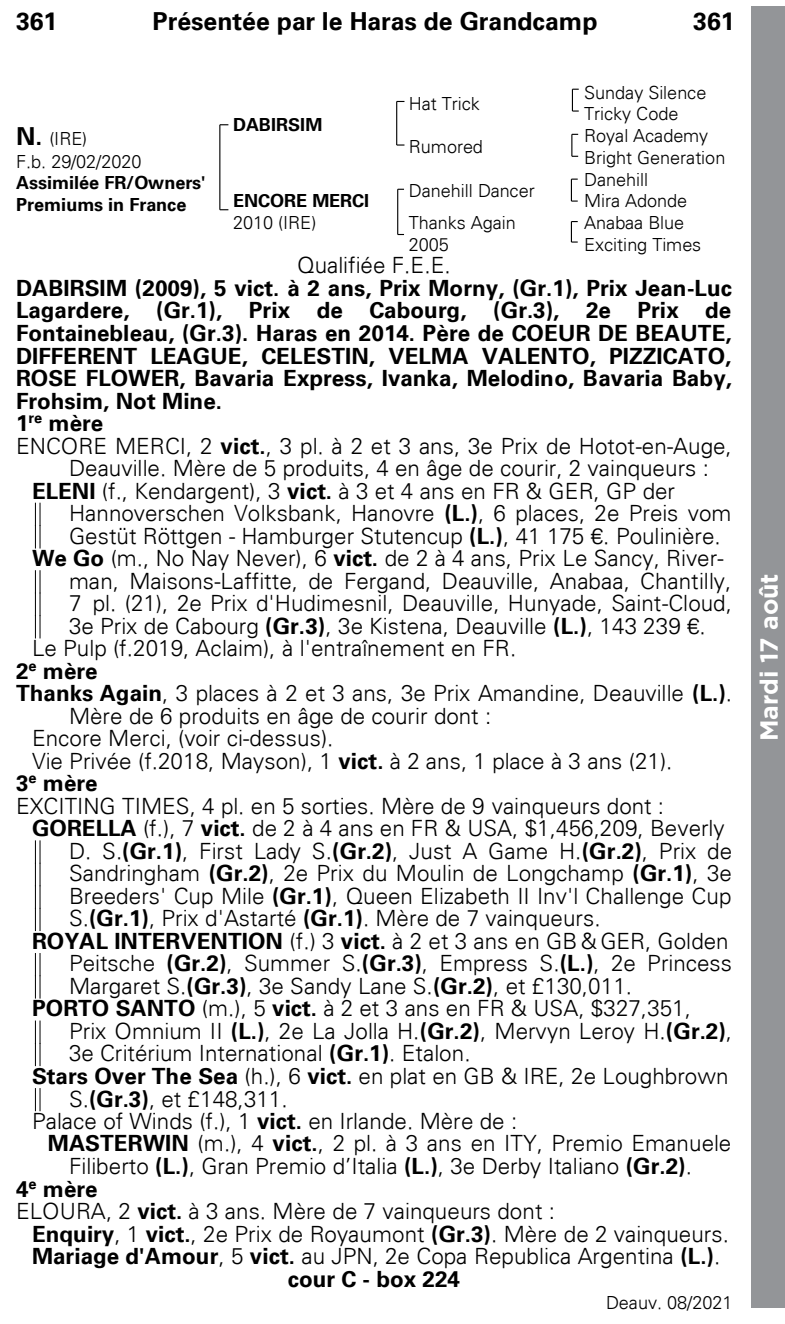
<style>
.page{position:relative;width:785px;height:1324px;background:#fff}
.page>*{position:absolute;margin:0;border:0;box-sizing:border-box;transform-origin:0 0}
.t1{font:700 24.75px "Univers 65";color:#000}
.t2{font:700 24.75px "Gotham";color:#fff}
.t3{font:300 22.5px/22.5px "Univers 45";color:#000}
.t4{font:700 22.5px/22.5px "Univers 65";color:#000}
.t5{font:300 18px/21.6px "Univers 45";letter-spacing:-.005em;color:#000}
.t6{font:700 18px/21.4px "Univers 65";color:#000}
.s1{font-family:"Univers 65";font-weight:700;font-size:24.75px}
.s2{font-family:"Univers 65";font-weight:700}
</style>
<div class="page">
<svg style="left:35px;top:503px;width:6px;height:45px"></svg>
<svg style="left:35px;top:570px;width:6px;height:68px"></svg>
<svg style="left:35px;top:841px;width:6px;height:89px"></svg>
<svg style="left:35px;top:953px;width:6px;height:45px"></svg>
<svg style="left:35px;top:1021px;width:6px;height:44px"></svg>
<svg style="left:35px;top:1088px;width:6px;height:22px"></svg>
<hr style="left:219px;top:125px;width:1px;height:85px;background:#000">
<svg style="left:396px;top:144px;width:8px;height:2px"></svg>
<hr style="left:396px;top:101px;width:1px;height:44px;background:#000">
<hr style="left:397px;top:189px;width:1px;height:45px;background:#000">
<hr style="left:570px;top:221px;width:2px;height:21px;background:#000">
<svg style="left:571px;top:134px;width:7px;height:23px"></svg>
<hr style="left:570px;top:179px;width:2px;height:22px;background:#000">
<svg style="left:572px;top:89px;width:6px;height:23px"></svg>
<div style="left:751px;top:6px;width:33px;height:1301px;background:#939598"></div>
<p class="t1" style="left:16px;top:7px;width:43px">361</p>
<p class="t1" style="left:152px;top:7px;width:446px">Présentée par le Haras de Grandcamp</p>
<p class="t1" style="left:693px;top:7px;width:43px">361</p>
<p class="t5" style="left:408px;top:92px;width:73px">Hat Trick</p>
<p class="t5" style="left:584px;top:82px;width:124px">Sunday Silence<br>Tricky Code</p>
<p class="t5" style="left:408px;top:136px;width:76px">Rumored</p>
<p class="t5" style="left:584px;top:125px;width:143px">Royal Academy<br>Bright Generation</p>
<p class="t6" style="left:233px;top:114px;width:91px">DABIRSIM</p>
<p class="t5" style="left:16px;top:127px;width:127px;line-height:23.4px"><span class="s1">N.</span> (IRE)<br>F.b. 29/02/2020</p>
<p class="t6" style="left:16px;top:172px;width:191px">Assimilée FR/Owners'<br>Premiums in France</p>
<p class="t5" style="left:408px;top:179px;width:128px">Danehill Dancer</p>
<p class="t5" style="left:584px;top:169px;width:105px">Danehill<br>Mira Adonde</p>
<p class="t5" style="left:408px;top:212px;width:109px">Thanks Again<br>2005</p>
<p class="t5" style="left:584px;top:212px;width:118px">Anabaa Blue<br>Exciting Times</p>
<p class="t3" style="left:297px;top:254px;width:155px">Qualifiée F.E.E.</p>
<p class="t4" style="left:16px;top:277px;width:717px">DABIRSIM (2009), 5 vict. à 2 ans, Prix Morny, (Gr.1), Prix Jean-Luc Lagardere, (Gr.1), Prix de Cabourg, (Gr.3), 2e Prix de Fontainebleau, (Gr.3). Haras en 2014. Père de COEUR DE BEAUTE, DIFFERENT LEAGUE, CELESTIN, VELMA VALENTO, PIZZICATO, ROSE FLOWER, Bavaria Express, Ivanka, Melodino, Bavaria Baby, Frohsim, Not Mine.<br>1<sup>re</sup> mère</p>
<p class="t3" style="left:16px;top:434px;width:717px">ENCORE MERCI, 2 <span class="s2">vict.</span>, 3 pl. à 2 et 3 ans, 3e Prix de Hotot-en-Auge,</p>
<p class="t3" style="left:69px;top:457px;width:641px">Deauville. Mère de 5 produits, 4 en âge de courir, 2 vainqueurs :</p>
<p class="t3" style="left:32px;top:479px;width:644px"><span class="s2">ELENI</span> (f., Kendargent), 3 <span class="s2">vict.</span> à 3 et 4 ans en FR &amp; GER, GP der</p>
<p class="t3" style="left:69px;top:502px;width:664px">Hannoverschen Volksbank, Hanovre <span class="s2">(L.)</span>, 6 places, 2e Preis vom</p>
<p class="t3" style="left:69px;top:524px;width:653px">Gestüt Röttgen - Hamburger Stutencup <span class="s2">(L.)</span>, 41 175 €. Poulinière.</p>
<p class="t3" style="left:32px;top:547px;width:693px"><span class="s2">We Go</span> (m., No Nay Never), 6 <span class="s2">vict.</span> de 2 à 4 ans, Prix Le Sancy, River-</p>
<p class="t3" style="left:69px;top:569px;width:663px">man, Maisons-Laffitte, de Fergand, Deauville, Anabaa, Chantilly,</p>
<p class="t3" style="left:69px;top:592px;width:664px">7 pl. (21), 2e Prix d'Hudimesnil, Deauville, Hunyade, Saint-Cloud,</p>
<p class="t3" style="left:69px;top:614px;width:638px">3e Prix de Cabourg <span class="s2">(Gr.3)</span>, 3e Kistena, Deauville <span class="s2">(L.)</span>, 143 239 €.</p>
<p class="t3" style="left:32px;top:637px;width:485px">Le Pulp (f.2019, Aclaim), à l'entraînement en FR.</p>
<p class="t4" style="left:16px;top:659px;width:83px">2<sup>e</sup> mère</p>
<p class="t3" style="left:16px;top:682px;width:717px"><span class="s2">Thanks Again</span>, 3 places à 2 et 3 ans, 3e Prix Amandine, Deauville <span class="s2">(L.)</span>.</p>
<p class="t3" style="left:69px;top:704px;width:423px">Mère de 6 produits en âge de courir dont :</p>
<p class="t3" style="left:32px;top:727px;width:303px">Encore Merci, (voir ci-dessus).</p>
<p class="t3" style="left:32px;top:749px;width:642px">Vie Privée (f.2018, Mayson), 1 <span class="s2">vict.</span> à 2 ans, 1 place à 3 ans (21).</p>
<p class="t4" style="left:16px;top:772px;width:83px">3<sup>e</sup> mère</p>
<p class="t3" style="left:16px;top:794px;width:649px">EXCITING TIMES, 4 pl. en 5 sorties. Mère de 9 vainqueurs dont :</p>
<p class="t3" style="left:32px;top:817px;width:694px"><span class="s2">GORELLA</span> (f.), 7 <span class="s2">vict.</span> de 2 à 4 ans en FR &amp; USA, $1,456,209, Beverly</p>
<p class="t3" style="left:69px;top:839px;width:664px">D. S.<span class="s2">(Gr.1)</span>, First Lady S.<span class="s2">(Gr.2)</span>, Just A Game H.<span class="s2">(Gr.2)</span>, Prix de</p>
<p class="t3" style="left:69px;top:862px;width:664px">Sandringham <span class="s2">(Gr.2)</span>, 2e Prix du Moulin de Longchamp <span class="s2">(Gr.1)</span>, 3e</p>
<p class="t3" style="left:69px;top:884px;width:663px">Breeders' Cup Mile <span class="s2">(Gr.1)</span>, Queen Elizabeth II Inv'l Challenge Cup</p>
<p class="t3" style="left:69px;top:907px;width:533px">S.<span class="s2">(Gr.1)</span>, Prix d'Astarté <span class="s2">(Gr.1)</span>. Mère de 7 vainqueurs.</p>
<p class="t3" style="left:32px;top:929px;width:698px"><span class="s2">ROYAL INTERVENTION</span> (f.) 3 <span class="s2">vict.</span> à 2 et 3 ans en GB &amp; GER, Golden</p>
<p class="t3" style="left:69px;top:952px;width:664px">Peitsche <span class="s2">(Gr.2)</span>, Summer S.<span class="s2">(Gr.3)</span>, Empress S.<span class="s2">(L.)</span>, 2e Princess</p>
<p class="t3" style="left:69px;top:974px;width:564px">Margaret S.<span class="s2">(Gr.3)</span>, 3e Sandy Lane S.<span class="s2">(Gr.2)</span>, et £130,011.</p>
<p class="t3" style="left:32px;top:997px;width:660px"><span class="s2">PORTO SANTO</span> (m.), 5 <span class="s2">vict.</span> à 2 et 3 ans en FR &amp; USA, $327,351,</p>
<p class="t3" style="left:69px;top:1019px;width:664px">Prix Omnium II <span class="s2">(L.)</span>, 2e La Jolla H.<span class="s2">(Gr.2)</span>, Mervyn Leroy H.<span class="s2">(Gr.2)</span>,</p>
<p class="t3" style="left:69px;top:1042px;width:403px">3e Critérium International <span class="s2">(Gr.1)</span>. Etalon.</p>
<p class="t3" style="left:32px;top:1064px;width:698px"><span class="s2">Stars Over The Sea</span> (h.), 6 <span class="s2">vict.</span> en plat en GB &amp; IRE, 2e Loughbrown</p>
<p class="t3" style="left:69px;top:1087px;width:220px">S.<span class="s2">(Gr.3)</span>, et £148,311.</p>
<p class="t3" style="left:32px;top:1109px;width:486px">Palace of Winds (f.), 1 <span class="s2">vict.</span> en Irlande. Mère de :</p>
<p class="t3" style="left:48px;top:1132px;width:685px"><span class="s2">MASTERWIN</span> (m.), 4 <span class="s2">vict.</span>, 2 pl. à 3 ans en ITY, Premio Emanuele</p>
<p class="t3" style="left:69px;top:1154px;width:624px">Filiberto <span class="s2">(L.)</span>, Gran Premio d’Italia <span class="s2">(L.)</span>, 3e Derby Italiano <span class="s2">(Gr.2)</span>.</p>
<p class="t4" style="left:16px;top:1177px;width:83px">4<sup>e</sup> mère</p>
<p class="t3" style="left:32px;top:1199px;width:698px;text-indent:-16px">ELOURA, 2 <span class="s2">vict.</span> à 3 ans. Mère de 7 vainqueurs dont :<br><span class="s2">Enquiry</span>, 1 <span class="s2">vict.</span>, 2e Prix de Royaumont <span class="s2">(Gr.3)</span>. Mère de 2 vainqueurs.<br><span class="s2">Mariage d'Amour</span>, 5 <span class="s2">vict.</span> au JPN, 2e Copa Republica Argentina <span class="s2">(L.)</span>.</p>
<p class="t4" style="left:288px;top:1267px;width:174px">cour C - box 224</p>
<p class="t5" style="left:606px;top:1291px;width:128px">Deauv. 08/2021</p>
<p class="t6" style="left:233px;top:190px;width:138px">ENCORE MERCI</p>
<p class="t5" style="left:233px;top:212px;width:85px">2010 (IRE)</p>
<p class="t2" style="left:752px;top:741px;width:169px;rotate:-90deg">Mardi 17 août</p>
</div>
